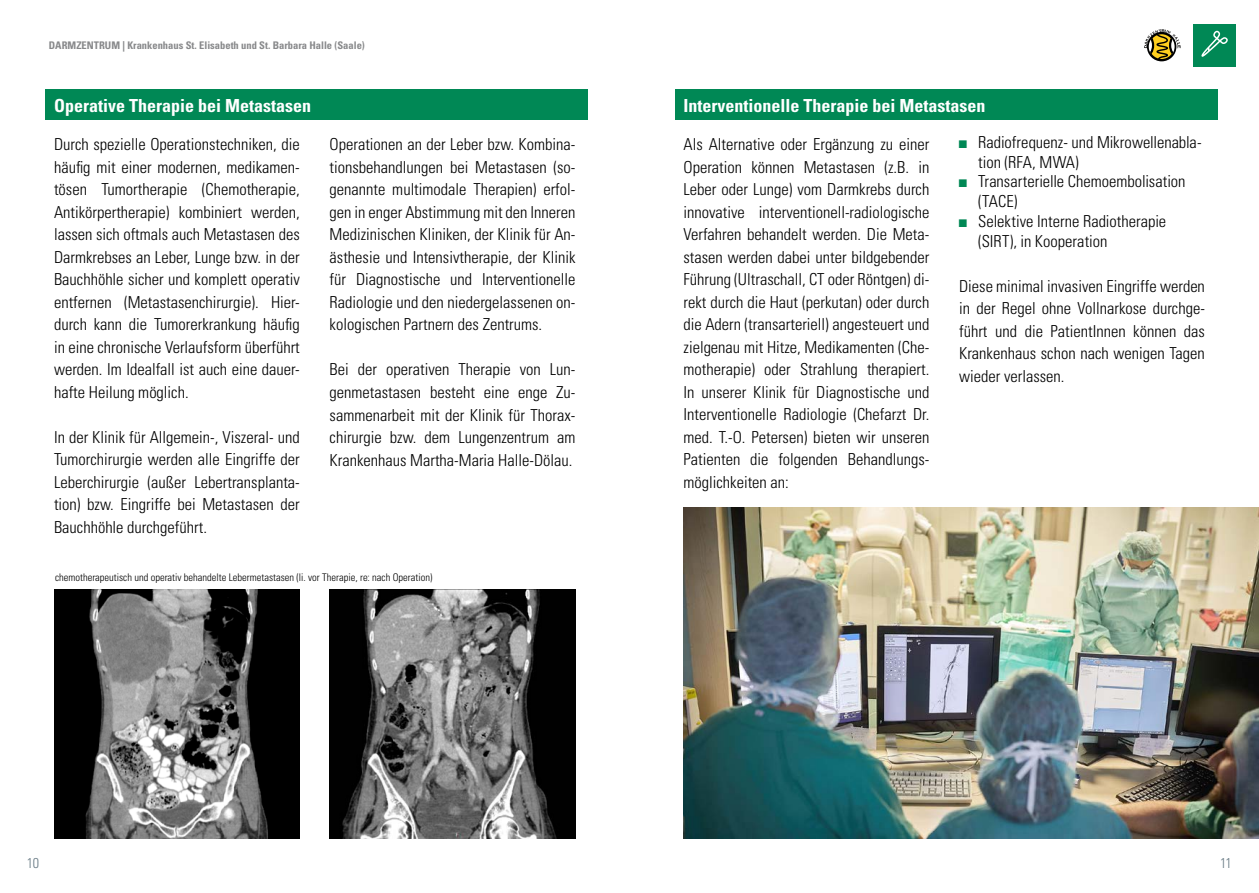
<style>
.page{position:relative;width:1259px;height:893px;background:#fff}
.page>*{position:absolute;margin:0;border:0;box-sizing:border-box;transform-origin:0 0}
.t1{font:700 condensed 18px "Univers LT Std";color:#fff}
.t2{font:300 condensed 16.5px/22.5px "Univers LT Std";color:#000;text-align:justify}
.t3{font:300 condensed 14.25px "Univers LT Std";color:#6a7c86}
.t4{font:300 condensed 10.5px "Univers LT Std";color:#000}
.t5{font:700 condensed 10.5px "Univers LT Std";color:#87888a}
.s1{font-family:"Arial Narrow";font-weight:400;font-stretch:normal;color:#085}
</style>
<div class="page">
<div style="left:1193px;top:24px;width:42px;height:43px;background:#085"></div>
<svg style="left:1201px;top:31px;width:26px;height:26px"></svg>
<div style="left:1147px;top:32px;width:29px;height:29px;border:2px solid #000;border-radius:50%"></div>
<svg style="left:1144px;top:29px;width:36px;height:31px"></svg>
<div style="left:45px;top:90px;width:543px;height:30px;background:#085"></div>
<div style="left:675px;top:90px;width:542px;height:30px;background:#085"></div>
<img style="left:54px;top:590px;width:245px;height:249px">
<img style="left:330px;top:590px;width:245px;height:249px">
<img style="left:683px;top:507px;width:576px;height:332px">
<p class="t5" style="left:49px;top:39px;width:317px">DARMZENTRUM | Krankenhaus St. Elisabeth und St. Barbara Halle (Saale)</p>
<p class="t1" style="left:54px;top:94px;width:258px">Operative Therapie bei Metastasen</p>
<p class="t2" style="left:54px;top:133px;width:247px">Durch spezielle Operationstechniken, die häufig mit einer modernen, medikamen&shy;tösen Tumortherapie (Chemotherapie, Antikörpertherapie) kombiniert werden, lassen sich oftmals auch Metastasen des Darmkrebses an Leber, Lunge bzw. in der Bauchhöhle sicher und komplett operativ entfernen (Metastasenchirurgie). Hier&shy;durch kann die Tumorerkrankung häufig in eine chronische Verlaufsform überführt werden. Im Idealfall ist auch eine dauer&shy;hafte Heilung möglich.</p>
<p class="t2" style="left:54px;top:426px;width:247px">In der Klinik für Allgemein-, Viszeral- und Tumorchirurgie werden alle Eingriffe der Leberchirurgie (außer Lebertransplanta&shy;tion) bzw. Eingriffe bei Metastasen der Bauchhöhle durchgeführt.</p>
<p class="t2" style="left:330px;top:133px;width:247px">Operationen an der Leber bzw. Kombina&shy;tionsbehandlungen bei Metastasen (so&shy;genannte multimodale Therapien) erfol&shy;gen in enger Abstimmung mit den Inneren Medizinischen Kliniken, der Klinik für An&shy;ästhesie und Intensivtherapie, der Klinik für Diagnostische und Interventionelle Radiologie und den niedergelassenen on&shy;kologischen Partnern des Zentrums.</p>
<p class="t2" style="left:330px;top:358px;width:247px">Bei der operativen Therapie von Lun&shy;genmetastasen besteht eine enge Zu&shy;sammenarbeit mit der Klinik für Thorax&shy;chirurgie bzw. dem Lungenzentrum am Krankenhaus Martha-Maria Halle-Dölau.</p>
<p class="t4" style="left:55px;top:571px;width:379px">chemotherapeutisch und operativ behandelte Lebermetastasen (li. vor Therapie, re: nach Operation)</p>
<p class="t1" style="left:683px;top:94px;width:303px">Interventionelle Therapie bei Metastasen</p>
<p class="t2" style="left:683px;top:133px;width:247px">Als Alternative oder Ergänzung zu einer Operation können Metastasen (z.B. in Leber oder Lunge) vom Darmkrebs durch innovative interventionell-radiologische Verfahren behandelt werden. Die Meta&shy;stasen werden dabei unter bildgebender Führung (Ultraschall, CT oder Röntgen) di&shy;rekt durch die Haut (perkutan) oder durch die Adern (transarteriell) angesteuert und zielgenau mit Hitze, Medikamenten (Che&shy;motherapie) oder Strahlung therapiert.<br>In unserer Klinik für Diagnostische und Interventionelle Radiologie (Chefarzt Dr. med. T.-O. Petersen) bieten wir unseren Patienten die folgenden Behandlungs&shy;möglichkeiten an:</p>
<p class="t2" style="left:978px;top:132px;width:225px;line-height:19.8px;text-indent:-19px"><span class="s1">■</span> Radiofrequenz- und Mikrowellenabla&shy;tion (RFA, MWA)</p>
<p class="t2" style="left:978px;top:172px;width:209px;line-height:19.8px;text-indent:-19px"><span class="s1">■</span> Transarterielle Chemoembolisation (TACE)</p>
<p class="t2" style="left:978px;top:211px;width:189px;line-height:19.8px;text-indent:-19px"><span class="s1">■</span> Selektive Interne Radiotherapie (SIRT), in Kooperation</p>
<p class="t2" style="left:959px;top:275px;width:247px">Diese minimal invasiven Eingriffe werden in der Regel ohne Vollnarkose durchge&shy;führt und die PatientInnen können das Krankenhaus schon nach wenigen Tagen wieder verlassen.</p>
<p class="t3" style="left:27px;top:855px;width:14px">10</p>
<p class="t3" style="left:1220px;top:855px;width:13px">11</p>
</div>
